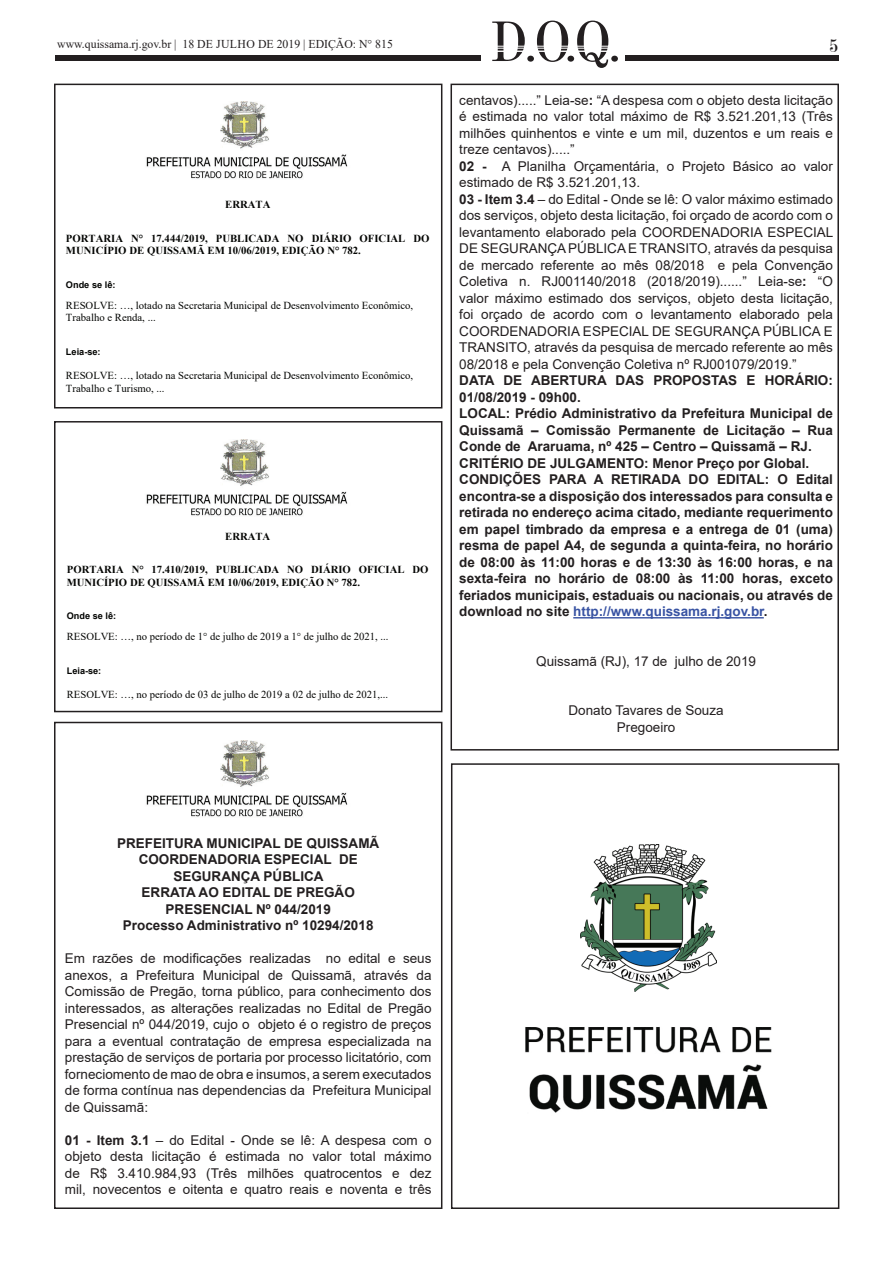
<style>
.page{position:relative;width:893px;height:1263px;background:#fff}
.page>*{position:absolute;margin:0;border:0;box-sizing:border-box;transform-origin:0 0}
.t1{font:condensed 56.25px "Century 725 BT";color:#231f20;scale:1.1 1}
.t2{font:condensed 18px "Century 725 BT";color:#231f20;scale:1.1 1}
.t3{font:13.5px/16.5px "Arial";color:#231f20;text-align:justify}
.t4{font:700 13.5px/16.5px "Arial";color:#231f20;text-align:center}
.t5{font:12px "Times New Roman";color:#231f20}
.t6{font:10.8px/12.3px "Times New Roman";color:#040503}
.t7{font:700 10.8px/12.3px "Times New Roman";color:#040503}
.t8{font:10.65px "Times New Roman";color:#040503}
.t9{font:700 10.65px/12.3px "Times New Roman";color:#040503}
.t10{font:700 9.15px "Arial";letter-spacing:-.005em;color:#040503}
.s1{font-weight:700}
.s2{color:#3853a3}
</style>
<div class="page">
<div style="left:55px;top:55px;width:426px;height:5px;background:#231f20"></div>
<div style="left:625px;top:55px;width:214px;height:5px;background:#231f20"></div>
<div style="left:54px;top:84px;width:388px;height:324px;border:2px solid #231f20"></div>
<div style="left:54px;top:421px;width:388px;height:291px;border:2px solid #231f20"></div>
<div style="left:54px;top:722px;width:388px;height:487px;border:2px solid #231f20"></div>
<div style="left:450px;top:84px;width:389px;height:666px;border:2px solid #231f20"></div>
<img style="left:146px;top:102px;width:202px;height:77px">
<img style="left:146px;top:439px;width:202px;height:77px">
<img style="left:146px;top:740px;width:202px;height:77px">
<div style="left:451px;top:763px;width:388px;height:446px;border:2px solid #231f20"></div>
<img style="left:525px;top:1027px;width:247px;height:86px">
<img style="left:581px;top:844px;width:135px;height:148px">
<hr style="left:573px;top:617px;width:191px;height:1px;background:#3853a3">
<p class="t5" style="left:57px;top:35px;width:337px">www.quissama.rj.gov.br | 18 DE julho DE 2019 | EDIÇÃO: N° 815</p>
<p class="t7" style="left:225px;top:198px;width:47px">ERRATA</p>
<p class="t7" style="left:66px;top:232px;width:365px">PORTARIA N° 17.444/2019, PUBLICADA NO DIÁRIO OFICIAL DO<br>MUNICÍPIO DE QUISSAMÃ EM 10/06/2019, EDIÇÃO N° 782.</p>
<p class="t10" style="left:66px;top:279px;width:51px">Onde se lê:</p>
<p class="t6" style="left:66px;top:300px;width:349px">RESOLVE: …, lotado na Secretaria Municipal de Desenvolvimento Econômico,<br>Trabalho e Renda, ...</p>
<p class="t10" style="left:66px;top:346px;width:36px">Leia-se:</p>
<p class="t6" style="left:66px;top:371px;width:349px">RESOLVE: …, lotado na Secretaria Municipal de Desenvolvimento Econômico,<br>Trabalho e Turismo, ...</p>
<p class="t9" style="left:225px;top:530px;width:46px">ERRATA</p>
<p class="t9" style="left:67px;top:563px;width:363px">PORTARIA N° 17.410/2019, PUBLICADA NO DIÁRIO OFICIAL DO<br>MUNICÍPIO DE QUISSAMÃ EM 10/06/2019, EDIÇÃO N° 782.</p>
<p class="t10" style="left:67px;top:611px;width:51px">Onde se lê:</p>
<p class="t8" style="left:67px;top:633px;width:323px">RESOLVE: …, no período de 1° de julho de 2019 a 1° de julho de 2021, ...</p>
<p class="t10" style="left:67px;top:665px;width:36px">Leia-se:</p>
<p class="t8" style="left:67px;top:691px;width:323px">RESOLVE: …, no período de 03 de julho de 2019 a 02 de julho de 2021,...</p>
<h1 class="t1" style="left:491px;top:7px;width:120px">D.O.Q.</h1>
<h2 class="t2" style="left:830px;top:35px;width:9px">5</h2>
<p class="t3" style="left:459px;top:92px;width:376px;text-align:left">centavos).....” Leia-se<span class="s1">:</span> “A despesa com o objeto desta licitação é estimada no valor total máximo de R$ 3.521.201,13 (Três milhões quinhentos e vinte e um mil, duzentos e um reais e treze centavos).....”<br><span class="s1">02 -</span> A Planilha Orçamentária, o Projeto Básico ao valor estimado de R$ 3.521.201,13.<br><span class="s1">03 - Item 3.4</span> – do Edital - Onde se lê: O valor máximo estimado dos serviços, objeto desta licitação, foi orçado de acordo com o levantamento elaborado pela COORDENADORIA ESPECIAL DE SEGURANÇA PÚBLICA E TRANSITO, através da pesquisa de mercado referente ao mês 08/2018 e pela Convenção Coletiva n. RJ001140/2018 (2018/2019)......” Leia-se<span class="s1">:</span> “O valor máximo estimado dos serviços, objeto desta licitação, foi orçado de acordo com o levantamento elaborado pela COORDENADORIA ESPECIAL DE SEGURANÇA PÚBLICA E TRANSITO, através da pesquisa de mercado referente ao mês 08/2018 e pela Convenção Coletiva nº RJ001079/2019.”</p>
<p class="t4" style="left:459px;top:372px;width:375px;text-align:left">DATA DE ABERTURA DAS PROPOSTAS E HORÁRIO:<br>01/08/2019 - 09h00.<br>LOCAL: Prédio Administrativo da Prefeitura Municipal de Quissamã – Comissão Permanente de Licitação – Rua Conde de Araruama, nº 425 – Centro – Quissamã – RJ.<br>CRITÉRIO DE JULGAMENTO: Menor Preço por Global.<br>CONDIÇÕES PARA A RETIRADA DO EDITAL: O Edital encontra-se a disposição dos interessados para consulta e retirada no endereço acima citado, mediante requerimento em papel timbrado da empresa e a entrega de 01 (uma) resma de papel A4, de segunda a quinta-feira, no horário de 08:00 às 11:00 horas e de 13:30 às 16:00 horas, e na sexta-feira no horário de 08:00 às 11:00 horas, exceto feriados municipais, estaduais ou nacionais, ou através de download no site <span class="s2">http://www.quissama.rj.gov.br</span>.</p>
<p class="t3" style="left:536px;top:653px;width:221px">Quissamã (RJ), 17 de julho de 2019</p>
<p class="t3" style="left:569px;top:702px;width:157px;text-align:center">Donato Tavares de Souza<br>Pregoeiro</p>
<p class="t4" style="left:117px;top:835px;width:264px">PREFEITURA MUNICIPAL DE QUISSAMÃ<br>COORDENADORIA ESPECIAL DE<br>SEGURANÇA PÚBLICA<br>ERRATA AO EDITAL DE PREGÃO<br>PRESENCIAL Nº 044/2019<br>Processo Administrativo nº 10294/2018</p>
<p class="t3" style="left:65px;top:950px;width:368px">Em razões de modificações realizadas no edital e seus anexos, a Prefeitura Municipal de Quissamã, através da Comissão de Pregão, torna público, para conhecimento dos interessados, as alterações realizadas no Edital de Pregão Presencial nº 044/2019, cujo o objeto é o registro de preços para a eventual contratação de empresa especializada na prestação de serviços de portaria por processo licitatório, com forneciomento de mao de obra e insumos, a serem executados de forma contínua nas dependencias da Prefeitura Municipal de Quissamã:</p>
<p class="t3" style="left:65px;top:1131px;width:368px"><span class="s1">01 - Item 3.1</span> – do Edital - Onde se lê: A despesa com o objeto desta licitação é estimada no valor total máximo de R$ 3.410.984,93 (Três milhões quatrocentos e dez mil, novecentos e oitenta e quatro reais e noventa e três</p>
</div>
